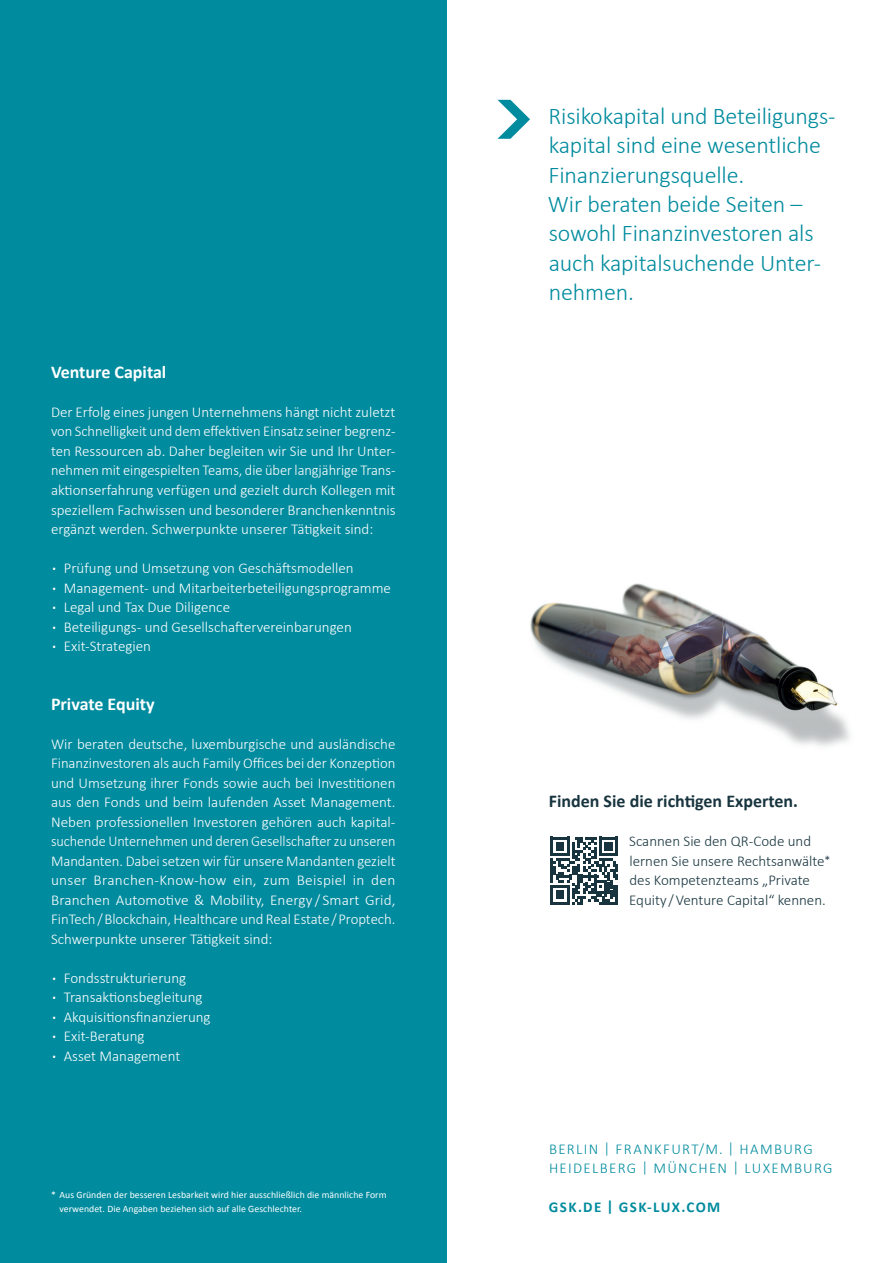
<style>
.page{position:relative;width:893px;height:1263px;background:#fff}
.page>*{position:absolute;margin:0;border:0;box-sizing:border-box;transform-origin:0 0}
._01_Zitat_DE{font:300 24px/29.2px "Calibri";letter-spacing:-.005em;color:#008b9e}
._10_Finden_Sie_den_r{font:700 18px "Calibri";color:#18353f}
._03_Subheadline_DE{font:700 18px "Calibri";color:#fff}
._04_Text_DE{font:300 15px/19.5px "Calibri";color:#fff;text-align:justify}
._11_Scannen_Sie{font:300 15px/19.5px "Calibri";color:#18353f}
._12_Orte{font:300 15px "Calibri";letter-spacing:.085em;color:#008b9e}
._13_Webseiten{font:700 15px "Calibri";letter-spacing:.095em;color:#008b9e}
._06_Fussnote_DE{font:9.75px/14.7px "Calibri";letter-spacing:.005em;color:#fff}
.s1{font-size:25.5px}
.s2{font-size:12px}
</style>
<div class="page">
<img style="left:530px;top:583px;width:320px;height:163px">
<div style="left:0;top:0;width:446px;height:1263px;background:#008b9e"></div>
<svg style="left:497px;top:100px;width:33px;height:39px"></svg>
<svg style="left:550px;top:837px;width:68px;height:67px"></svg>
<p class="_03_Subheadline_DE" style="left:51px;top:360px;width:117px">Venture Capital</p>
<p class="_04_Text_DE" style="left:51px;top:401px;width:346px">Der Erfolg eines jungen Unternehmens hängt nicht zuletzt von Schnelligkeit und dem effektiven Einsatz seiner begrenz&shy;ten Ressourcen ab. Daher begleiten wir Sie und Ihr Unter&shy;nehmen mit eingespielten Teams, die über langjährige Trans&shy;aktionserfahrung verfügen und gezielt durch Kollegen mit speziellem Fachwissen und besonderer Branchenkenntnis ergänzt werden. Schwerpunkte unserer Tätigkeit sind:</p>
<p class="_04_Text_DE" style="left:51px;top:558px;width:304px"><span class="s1">·</span> Prüfung und Umsetzung von Geschäftsmodellen</p>
<p class="_04_Text_DE" style="left:51px;top:577px;width:341px"><span class="s1">·</span> Management- und Mitarbeiterbeteiligungsprogramme</p>
<p class="_04_Text_DE" style="left:51px;top:597px;width:181px"><span class="s1">·</span> Legal und Tax Due Diligence</p>
<p class="_04_Text_DE" style="left:51px;top:616px;width:302px"><span class="s1">·</span> Beteiligungs- und Gesellschaftervereinbarungen</p>
<p class="_04_Text_DE" style="left:51px;top:636px;width:101px"><span class="s1">·</span> Exit-Strategien</p>
<p class="_03_Subheadline_DE" style="left:51px;top:692px;width:105px">Private Equity</p>
<p class="_04_Text_DE" style="left:51px;top:733px;width:346px">Wir beraten deutsche, luxemburgische und ausländische Finanzinvestoren als auch Family Offices bei der Konzeption und Umsetzung ihrer Fonds sowie auch bei Investitionen aus den Fonds und beim laufenden Asset Management.<br>Neben professionellen Investoren gehören auch kapital&shy;suchende Unternehmen und deren Gesellschafter zu unseren Mandanten. Dabei setzen wir für unsere Mandanten gezielt unser Branchen-Know-how ein, zum Beispiel in den Branchen Automotive &amp; Mobility, Energy / Smart Grid, FinTech/Blockchain, Healthcare und Real Estate/Proptech.<br>Schwerpunkte unserer Tätigkeit sind:</p>
<p class="_04_Text_DE" style="left:51px;top:967px;width:137px"><span class="s1">·</span> Fondsstrukturierung</p>
<p class="_04_Text_DE" style="left:51px;top:987px;width:153px"><span class="s1">·</span> Transaktionsbegleitung</p>
<p class="_04_Text_DE" style="left:51px;top:1006px;width:161px"><span class="s1">·</span> Akquisitionsfinanzierung</p>
<p class="_04_Text_DE" style="left:51px;top:1026px;width:95px"><span class="s1">·</span> Exit-Beratung</p>
<p class="_04_Text_DE" style="left:51px;top:1045px;width:131px"><span class="s1">·</span> Asset Management</p>
<p class="_06_Fussnote_DE" style="left:60px;top:1187px;width:328px;text-indent:-9px">* Aus Gründen der besseren Lesbarkeit wird hier ausschließlich die männliche Form verwendet. Die Angaben beziehen sich auf alle Geschlechter.</p>
<p class="_01_Zitat_DE" style="left:548px;top:100px;width:289px">Risikokapital und Beteiligungs&shy;kapital sind eine wesentliche<br>Finanzierungsquelle.<br>Wir beraten beide Seiten – sowohl Finanzinvestoren als auch kapitalsuchende Unter&shy;nehmen.</p>
<p class="_10_Finden_Sie_den_r" style="left:549px;top:790px;width:251px">Finden Sie die richtigen Experten.</p>
<p class="_11_Scannen_Sie" style="left:629px;top:831px;width:203px">Scannen Sie den QR-Code und lernen Sie unsere Rechtsanwälte<span class="s2">* </span>des Kompetenzteams „Private<br>Equity /Venture Capital“ kennen.</p>
<p class="_12_Orte" style="left:549px;top:1139px;width:265px">BERLIN | FRANKFURT/M. | HAMBURG</p>
<p class="_12_Orte" style="left:549px;top:1159px;width:285px">HEIDELBERG | MÜNCHEN | LUXEMBURG</p>
<p class="_13_Webseiten" style="left:549px;top:1197px;width:173px">GSK.DE | GSK-LUX.COM</p>
</div>
